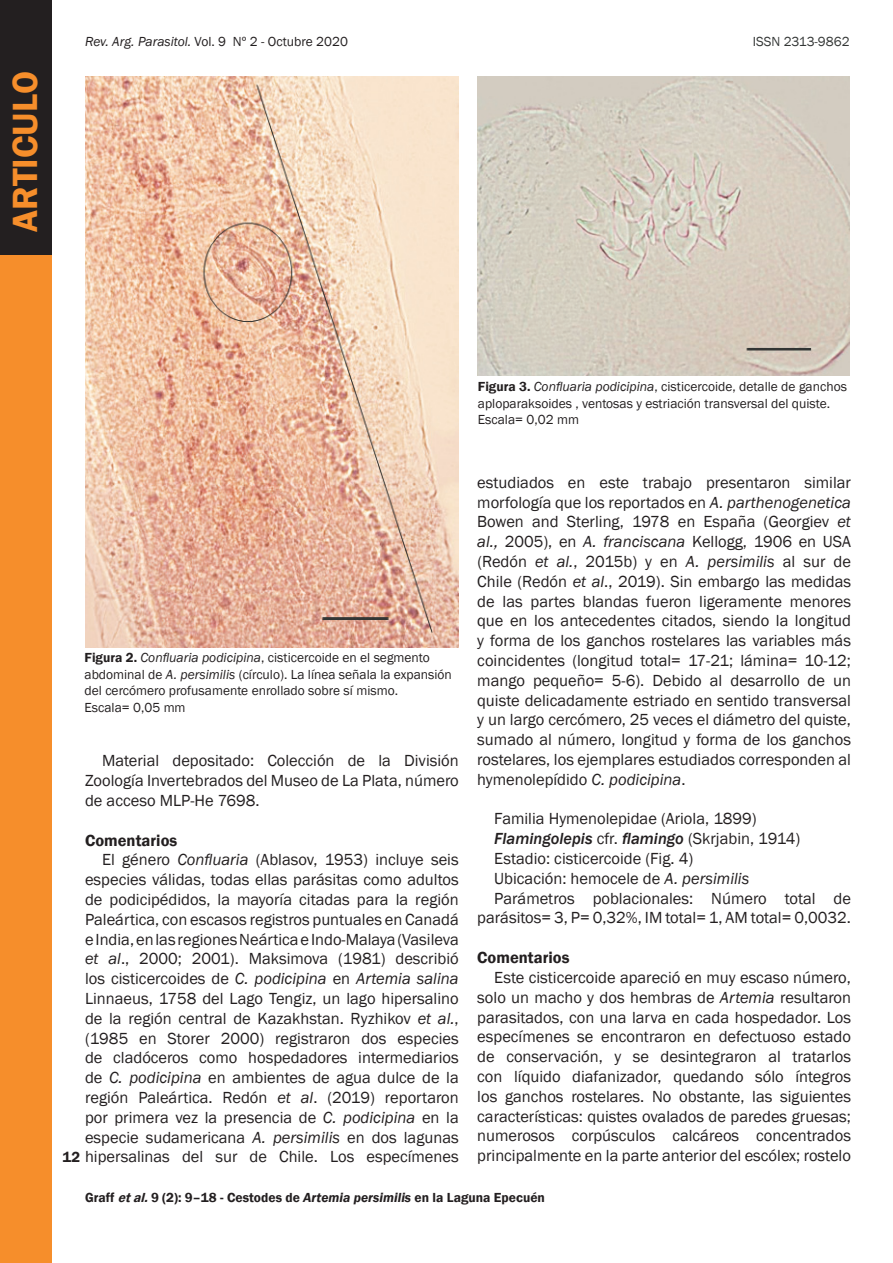
<style>
.page{position:relative;width:893px;height:1263px;background:#fff}
.page>*{position:absolute;margin:0;border:0;box-sizing:border-box;transform-origin:0 0}
.t1{font:600 36px "Franklin Gothic";color:#f68e2b}
.t2{font:16.5px/19.8px "Franklin Gothic";color:#231f20;text-align:justify}
.t3{font:italic 16.5px "Franklin Gothic";color:#231f20}
.t4{font:italic 500 16.5px "Franklin Gothic";color:#231f20}
.t5{font:600 16.5px "Franklin Gothic";color:#231f20}
.t6{font:13.5px/16.5px "Franklin Gothic";color:#231f20}
.t7{font:600 13.5px "Franklin Gothic";color:#231f20}
.t8{font:13.5px "Franklin Gothic";color:#333635}
.s1{font-style:italic}
.s2{font-weight:600}
.s3{font-style:normal}
.s4{font-weight:600;font-size:15px}
.s5{font-weight:400;font-style:normal}
</style>
<div class="page">
<div style="left:0;top:0;width:51px;height:1263px;background:#f68e2b"></div>
<div style="left:0;top:1px;width:51px;height:254px;background:#231f20"></div>
<img style="left:477px;top:77px;width:373px;height:298px">
<img style="left:85px;top:77px;width:374px;height:571px">
<h1 class="t1" style="left:3px;top:232px;width:162px;rotate:-90deg">ARTICULO</h1>
<p class="t6" style="left:85px;top:34px;width:264px"><span class="s1">Rev. Arg. Parasitol.</span> Vol. 9 Nº 2 - Octubre 2020</p>
<p class="t8" style="left:753px;top:33px;width:98px">ISSN 2313-9862</p>
<p class="t6" style="left:478px;top:379px;width:371px"><span class="s2">Figura 3.</span> <span class="s1">Confluaria podicipina</span>, cisticercoide, detalle de ganchos aploparaksoides , ventosas y estriación transversal del quiste.<br>Escala= 0,02 mm</p>
<p class="t6" style="left:85px;top:650px;width:369px"><span class="s2">Figura 2.</span> <span class="s1">Confluaria podicipina</span>, cisticercoide en el segmento abdominal de <span class="s1">A. persimilis</span> (círculo). La línea señala la expansión del cercómero profusamente enrollado sobre sí mismo.<br>Escala= 0,05 mm</p>
<p class="t2" style="left:85px;top:751px;width:375px;text-indent:17px">Material depositado: Colección de la División Zoología Invertebrados del Museo de La Plata, número de acceso MLP-He 7698.</p>
<p class="t5" style="left:85px;top:830px;width:94px">Comentarios</p>
<p class="t2" style="left:102px;top:850px;width:358px">El género <span class="s1">Confluaria</span> (Ablasov, 1953) incluye seis</p>
<p class="t2" style="left:85px;top:870px;width:375px">especies válidas, todas ellas parásitas como adultos</p>
<p class="t2" style="left:85px;top:890px;width:375px">de podicipédidos, la mayoría citadas para la región</p>
<p class="t2" style="left:85px;top:910px;width:375px">Paleártica, con escasos registros puntuales en Canadá</p>
<p class="t2" style="left:85px;top:929px;width:375px">e India, en las regiones Neártica e Indo-Malaya (Vasileva</p>
<p class="t2" style="left:85px;top:949px;width:375px"><span class="s1">et al</span>., 2000; 2001). Maksimova (1981) describió</p>
<p class="t3" style="left:85px;top:968px;width:375px"><span class="s3">los cisticercoides de</span> C. podicipina <span class="s3">en</span> Artemia salina</p>
<p class="t2" style="left:85px;top:989px;width:375px">Linnaeus, 1758 del Lago Tengiz, un lago hipersalino</p>
<p class="t2" style="left:85px;top:1009px;width:375px">de la región central de Kazakhstan. Ryzhikov <span class="s1">et al.</span>,</p>
<p class="t2" style="left:85px;top:1028px;width:375px">(1985 en Storer 2000) registraron dos especies</p>
<p class="t2" style="left:85px;top:1048px;width:375px">de cladóceros como hospedadores intermediarios</p>
<p class="t2" style="left:85px;top:1068px;width:375px">de <span class="s1">C. podicipina</span> en ambientes de agua dulce de la</p>
<p class="t2" style="left:85px;top:1088px;width:375px">región Paleártica. Redón <span class="s1">et al</span>. (2019) reportaron</p>
<p class="t2" style="left:85px;top:1108px;width:375px">por primera vez la presencia de <span class="s1">C. podicipina</span> en la</p>
<p class="t2" style="left:85px;top:1127px;width:375px">especie sudamericana <span class="s1">A. persimilis</span> en dos lagunas</p>
<p class="t2" style="left:63px;top:1147px;width:398px"><span class="s4">12</span> hipersalinas del sur de Chile. Los especímenes</p>
<p class="t2" style="left:477px;top:473px;width:375px">estudiados en este trabajo presentaron similar morfología que los reportados en <span class="s1">A. parthenogenetica </span>Bowen and Sterling, 1978 en España (Georgiev <span class="s1">et al.,</span> 2005), en <span class="s1">A. franciscana</span> Kellogg, 1906 en USA (Redón <span class="s1">et al.</span>, 2015b) y en <span class="s1">A. persimilis</span> al sur de Chile (Redón <span class="s1">et al</span>., 2019). Sin embargo las medidas de las partes blandas fueron ligeramente menores que en los antecedentes citados, siendo la longitud y forma de los ganchos rostelares las variables más coincidentes (longitud total= 17-21; lámina= 10-12; mango pequeño= 5-6). Debido al desarrollo de un quiste delicadamente estriado en sentido transversal y un largo cercómero, 25 veces el diámetro del quiste, sumado al número, longitud y forma de los ganchos rostelares, los ejemplares estudiados corresponden al hymenolepídido <span class="s1">C. podicipina</span>.</p>
<p class="t2" style="left:494px;top:809px;width:264px">Familia Hymenolepidae (Ariola, 1899)</p>
<p class="t4" style="left:494px;top:828px;width:308px">Flamingolepis <span class="s5">cfr.</span> flamingo <span class="s5">(Skrjabin, 1914)</span></p>
<p class="t2" style="left:494px;top:849px;width:200px">Estadio: cisticercoide (Fig. 4)</p>
<p class="t2" style="left:494px;top:869px;width:257px">Ubicación: hemocele de <span class="s1">A. persimilis</span></p>
<p class="t2" style="left:494px;top:889px;width:358px">Parámetros poblacionales: Número total de</p>
<p class="t2" style="left:477px;top:908px;width:375px">parásitos= 3, P= 0,32%, IM total= 1, AM total= 0,0032.</p>
<p class="t5" style="left:477px;top:947px;width:94px">Comentarios</p>
<p class="t2" style="left:477px;top:968px;width:375px;text-indent:17px">Este cisticercoide apareció en muy escaso número, solo un macho y dos hembras de <span class="s1">Artemia</span> resultaron parasitados, con una larva en cada hospedador. Los especímenes se encontraron en defectuoso estado de conservación, y se desintegraron al tratarlos con líquido diafanizador, quedando sólo íntegros los ganchos rostelares. No obstante, las siguientes características: quistes ovalados de paredes gruesas; numerosos corpúsculos calcáreos concentrados principalmente en la parte anterior del escólex; rostelo</p>
<p class="t7" style="left:85px;top:1189px;width:461px">Graff <span class="s1">etal.</span>9 (2): 9–18 - Cestodes de <span class="s1">Artemia persimilis</span> en la Laguna Epecuén</p>
</div>
